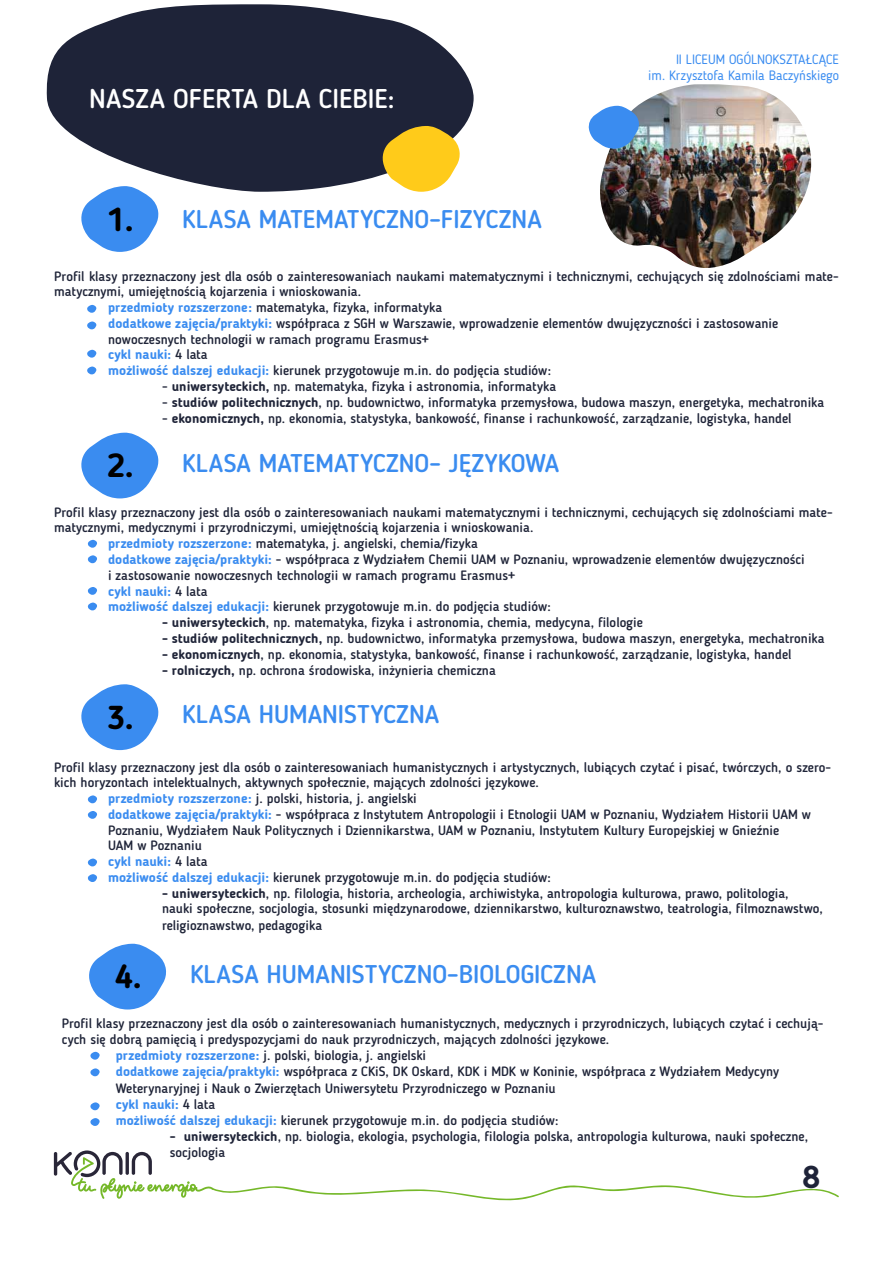
<style>
.page{position:relative;width:893px;height:1263px;background:#fff}
.page>*{position:absolute;margin:0;border:0;box-sizing:border-box;transform-origin:0 0}
.t1{font:700 33px "Blogger Sans";color:#000}
.t2{font:700 31.5px "Blogger Sans";color:#1e2338}
.t3{font:500 27px "Blogger Sans";color:#fff}
.t4{font:500 25.5px "Blogger Sans";color:#3a8cf0}
.t5{font:500 13.5px/16px "Blogger Sans";color:#1f2438}
.t6{font:700 13.5px "Blogger Sans";color:#3a8cf0}
.t7{font:13.5px/16.2px "Blogger Sans";color:#3a8cf0;text-align:right}
.s1{font-weight:700;color:#3a8cf0}
.s2{font-weight:500;color:#1f2438}
.s3{font-weight:700}
.s4{font-weight:700;font-size:33px;color:#000}
</style>
<div class="page">
<svg style="left:54px;top:1150px;width:785px;height:51px"></svg>
<svg style="left:46px;top:4px;width:428px;height:188px;fill:#1e2338"></svg>
<svg style="left:81px;top:433px;width:78px;height:65px"></svg>
<svg style="left:80px;top:186px;width:79px;height:66px"></svg>
<svg style="left:81px;top:684px;width:78px;height:66px"></svg>
<svg style="left:87px;top:305px;width:9px;height:8px"></svg>
<svg style="left:87px;top:321px;width:9px;height:8px"></svg>
<svg style="left:87px;top:350px;width:9px;height:8px"></svg>
<svg style="left:87px;top:367px;width:9px;height:7px"></svg>
<svg style="left:88px;top:540px;width:9px;height:8px"></svg>
<svg style="left:88px;top:795px;width:9px;height:8px"></svg>
<svg style="left:88px;top:555px;width:9px;height:8px"></svg>
<svg style="left:88px;top:811px;width:9px;height:8px"></svg>
<svg style="left:88px;top:587px;width:9px;height:8px"></svg>
<svg style="left:88px;top:858px;width:9px;height:8px"></svg>
<svg style="left:88px;top:602px;width:9px;height:8px"></svg>
<svg style="left:88px;top:874px;width:9px;height:8px"></svg>
<svg style="left:382px;top:126px;width:78px;height:66px;background:#e5bf3e"></svg>
<img style="left:600px;top:84px;width:212px;height:184px">
<svg style="left:588px;top:106px;width:51px;height:43px;background:#61a0ea"></svg>
<svg style="left:89px;top:944px;width:77px;height:65px"></svg>
<svg style="left:90px;top:1052px;width:10px;height:8px"></svg>
<svg style="left:90px;top:1068px;width:10px;height:8px"></svg>
<svg style="left:90px;top:1102px;width:10px;height:8px"></svg>
<svg style="left:90px;top:1118px;width:10px;height:8px"></svg>
<h3 class="t3" style="left:89px;top:82px;width:307px">NASZA OFERTA DLA CIEBIE:</h3>
<h1 class="t1" style="left:107px;top:199px;width:28px">1.</h1>
<h3 class="t4" style="left:182px;top:204px;width:361px">KLASA MATEMATYCZNO–FIZYCZNA</h3>
<p class="t7" style="left:648px;top:51px;width:192px">II LICEUM OGÓLNOKSZTAŁCĄCE<br>im. Krzysztofa Kamila Baczyńskiego</p>
<p class="t5" style="left:54px;top:268px;width:786px">Profil klasy przeznaczony jest dla osób o zainteresowaniach naukami matematycznymi i technicznymi, cechujących się zdolnościami mate-</p>
<p class="t5" style="left:54px;top:284px;width:308px">matycznymi, umiejętnością kojarzenia i wnioskowania.</p>
<p class="t5" style="left:108px;top:299px;width:335px"><span class="s1">przedmioty rozszerzone:</span> matematyka, fizyka, informatyka</p>
<p class="t5" style="left:108px;top:315px;width:672px"><span class="s1">dodatkowe zajęcia/praktyki:</span> współpraca z SGH w Warszawie, wprowadzenie elementów dwujęzyczności i zastosowanie</p>
<p class="t5" style="left:108px;top:331px;width:322px">nowoczesnych technologii w ramach programu Erasmus+</p>
<p class="t6" style="left:108px;top:346px;width:101px">cykl nauki: <span class="s2">4 lata</span></p>
<p class="t5" style="left:108px;top:362px;width:444px"><span class="s1">możliwość dalszej edukacji:</span> kierunek przygotowuje m.in. do podjęcia studiów:</p>
<p class="t5" style="left:162px;top:378px;width:395px">- <span class="s3">uniwersyteckich,</span> np. matematyka, fizyka i astronomia, informatyka</p>
<p class="t5" style="left:162px;top:394px;width:664px">- <span class="s3">studiów politechnicznych</span>, np. budownictwo, informatyka przemysłowa, budowa maszyn, energetyka, mechatronika</p>
<p class="t5" style="left:162px;top:410px;width:631px">- <span class="s3">ekonomicznych,</span> np. ekonomia, statystyka, bankowość, finanse i rachunkowość, zarządzanie, logistyka, handel</p>
<h1 class="t1" style="left:107px;top:446px;width:28px">2.</h1>
<h3 class="t4" style="left:182px;top:447px;width:379px">KLASA MATEMATYCZNO– JĘZYKOWA</h3>
<p class="t5" style="left:54px;top:504px;width:780px">Profil klasy przeznaczony jest dla osób o zainteresowaniach naukami matematycznymi i technicznymi, cechujących się zdolnościami mate-</p>
<p class="t5" style="left:54px;top:520px;width:481px">matycznymi, medycznymi i przyrodniczymi, umiejętnością kojarzenia i wnioskowania.</p>
<p class="t5" style="left:108px;top:535px;width:371px"><span class="s1">przedmioty rozszerzone:</span> matematyka, j. angielski, chemia/fizyka</p>
<p class="t5" style="left:108px;top:551px;width:698px"><span class="s1">dodatkowe zajęcia/praktyki:</span> - współpraca z Wydziałem Chemii UAM w Poznaniu, wprowadzenie elementów dwujęzyczności</p>
<p class="t5" style="left:108px;top:567px;width:409px">i zastosowanie nowoczesnych technologii w ramach programu Erasmus+</p>
<p class="t6" style="left:108px;top:583px;width:101px">cykl nauki: <span class="s2">4 lata</span></p>
<p class="t5" style="left:108px;top:598px;width:444px"><span class="s1">możliwość dalszej edukacji:</span> kierunek przygotowuje m.in. do podjęcia studiów:</p>
<p class="t5" style="left:162px;top:614px;width:482px"><span class="s3">- uniwersyteckich</span>, np. matematyka, fizyka i astronomia, chemia, medycyna, filologie</p>
<p class="t5" style="left:162px;top:630px;width:664px"><span class="s3">- studiów politechnicznych,</span> np. budownictwo, informatyka przemysłowa, budowa maszyn, energetyka, mechatronika</p>
<p class="t5" style="left:162px;top:646px;width:631px"><span class="s3">- ekonomicznych</span>, np. ekonomia, statystyka, bankowość, finanse i rachunkowość, zarządzanie, logistyka, handel</p>
<p class="t5" style="left:162px;top:662px;width:335px"><span class="s3">- rolniczych,</span> np. ochrona środowiska, inżynieria chemiczna</p>
<h1 class="t1" style="left:107px;top:697px;width:28px">3.</h1>
<h3 class="t4" style="left:182px;top:699px;width:259px">KLASA HUMANISTYCZNA</h3>
<p class="t5" style="left:54px;top:759px;width:779px">Profil klasy przeznaczony jest dla osób o zainteresowaniach humanistycznych i artystycznych, lubiących czytać i pisać, twórczych, o szero-</p>
<p class="t5" style="left:54px;top:774px;width:486px">kich horyzontach intelektualnych, aktywnych społecznie, mających zdolności językowe.</p>
<p class="t5" style="left:108px;top:790px;width:310px"><span class="s1">przedmioty rozszerzone:</span> j. polski, historia, j. angielski</p>
<p class="t5" style="left:108px;top:806px;width:705px"><span class="s1">dodatkowe zajęcia/praktyki:</span> - współpraca z Instytutem Antropologii i Etnologii UAM w Poznaniu, Wydziałem Historii UAM w</p>
<p class="t5" style="left:108px;top:822px;width:673px">Poznaniu, Wydziałem Nauk Politycznych i Dziennikarstwa, UAM w Poznaniu, Instytutem Kultury Europejskiej w Gnieźnie</p>
<p class="t5" style="left:108px;top:837px;width:95px">UAM w Poznaniu</p>
<p class="t6" style="left:108px;top:853px;width:101px">cykl nauki: <span class="s2">4 lata</span></p>
<p class="t5" style="left:108px;top:869px;width:444px"><span class="s1">możliwość dalszej edukacji:</span> kierunek przygotowuje m.in. do podjęcia studiów:</p>
<p class="t5" style="left:162px;top:885px;width:662px"><span class="s3">- uniwersyteckich</span>, np. filologia, historia, archeologia, archiwistyka, antropologia kulturowa, prawo, politologia, nauki społeczne, socjologia, stosunki międzynarodowe, dziennikarstwo, kulturoznawstwo, teatrologia, filmoznawstwo, religioznawstwo, pedagogika</p>
<h3 class="t4" style="left:115px;top:958px;width:483px"><span class="s4">4.</span> KLASA HUMANISTYCZNO–BIOLOGICZNA</h3>
<p class="t5" style="left:62px;top:1015px;width:763px">Profil klasy przeznaczony jest dla osób o zainteresowaniach humanistycznych, medycznych i przyrodniczych, lubiących czytać i cechują-</p>
<p class="t5" style="left:62px;top:1031px;width:549px">cych się dobrą pamięcią i predyspozycjami do nauk przyrodniczych, mających zdolności językowe.</p>
<p class="t5" style="left:116px;top:1047px;width:312px"><span class="s1">przedmioty rozszerzone:</span> j. polski, biologia, j. angielski</p>
<p class="t5" style="left:116px;top:1063px;width:665px"><span class="s1">dodatkowe zajęcia/praktyki:</span> współpraca z CKiS, DK Oskard, KDK i MDK w Koninie, współpraca z Wydziałem Medycyny</p>
<p class="t5" style="left:116px;top:1080px;width:441px">Weterynaryjnej i Nauk o Zwierzętach Uniwersytetu Przyrodniczego w Poznaniu</p>
<p class="t6" style="left:116px;top:1096px;width:101px">cykl nauki: <span class="s2">4 lata</span></p>
<p class="t5" style="left:116px;top:1112px;width:444px"><span class="s1">możliwość dalszej edukacji:</span> kierunek przygotowuje m.in. do podjęcia studiów:</p>
<p class="t5" style="left:170px;top:1128px;width:640px"><span class="s3">- uniwersyteckich</span>, np. biologia, ekologia, psychologia, filologia polska, antropologia kulturowa, nauki społeczne, socjologia</p>
<h2 class="t2" style="left:803px;top:1158px;width:19px">8</h2>
</div>
